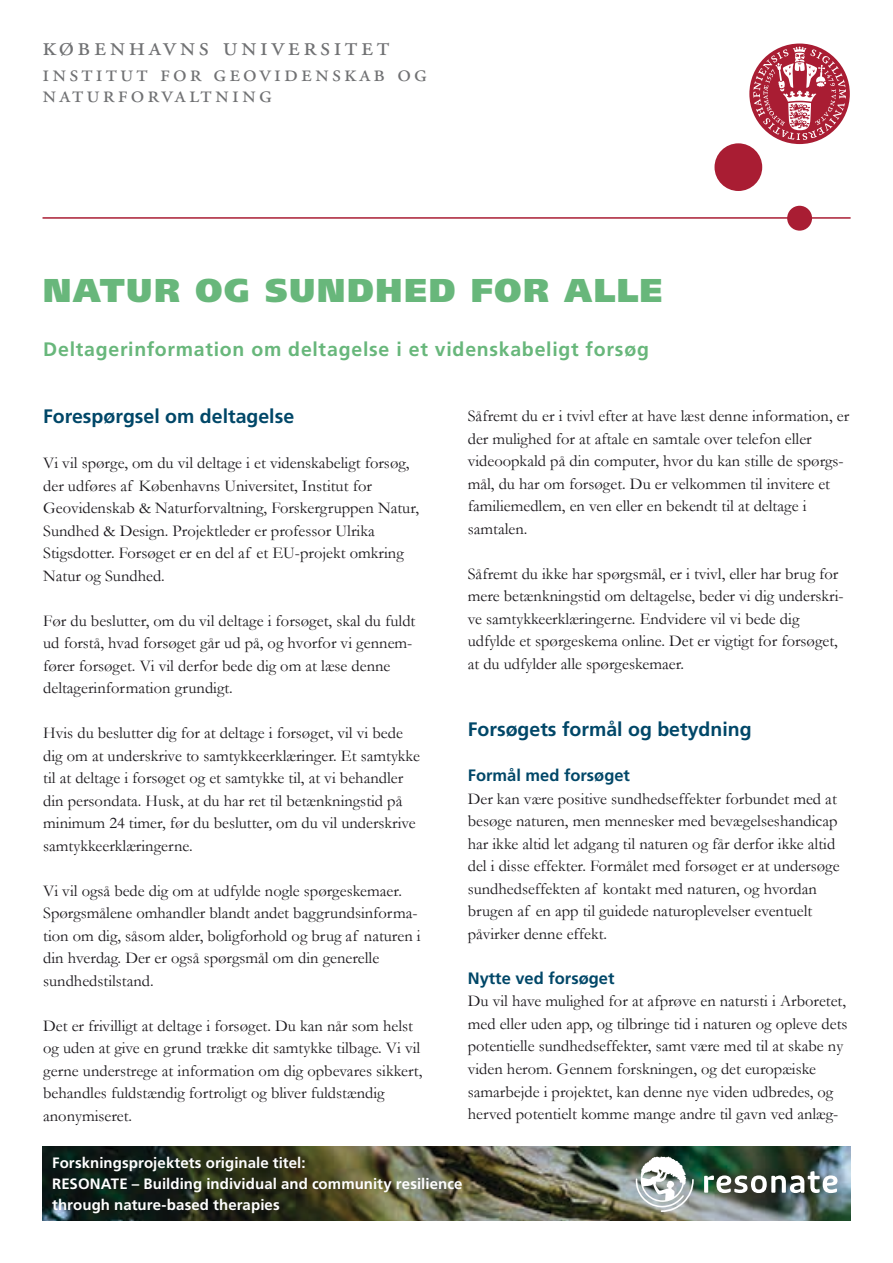
<style>
.page{position:relative;width:893px;height:1263px;background:#fff}
.page>*{position:absolute;margin:0;border:0;box-sizing:border-box;transform-origin:0 0}
.t1{font:900 33px "Frutiger LT Std";letter-spacing:.05em;color:#68b77b}
.t2{font:27px "Adobe Garamond Pro";letter-spacing:.13em;color:#707173}
.t3{font:24px/21px "Adobe Garamond Pro";letter-spacing:.13em;color:#707173}
.t4{font:700 19.5px "Frutiger LT Std";letter-spacing:.04em;color:#68b77b}
.t5{font:700 19.5px "Frutiger LT Std";color:#004768}
.t6{font:16.5px/22.5px "Garamond";color:#1a171b}
.t7{font:700 16.5px "Frutiger LT Std";color:#004768}
.t8{font:700 15px/21px "Frutiger LT Std";letter-spacing:.005em;color:#fff}
</style>
<div class="page">
<div style="left:749px;top:44px;width:101px;height:100px;background:#a91d33;border-radius:50%"></div>
<div style="left:714px;top:143px;width:48px;height:48px;background:#a91d33;border-radius:50%"></div>
<div style="left:787px;top:206px;width:25px;height:25px;background:#a91d33;border-radius:50%"></div>
<svg style="left:753px;top:47px;width:93px;height:93px"></svg>
<img style="left:43px;top:1146px;width:808px;height:74px">
<svg style="left:704px;top:1171px;width:133px;height:22px"></svg>
<svg style="left:635px;top:1156px;width:59px;height:56px"></svg>
<hr style="left:43px;top:217px;width:808px;height:2px;background:#a91d33">
<div style="left:838px;top:34px;width:25px;height:24px;background:#fff"></div>
<h2 class="t2" style="left:42px;top:30px;width:348px">københavns universitet</h2>
<h3 class="t3" style="left:42px;top:63px;width:386px">institut for geovidenskab og naturforvaltning</h3>
<h1 class="t1" style="left:43px;top:271px;width:621px">NATUR OG SUNDHED FOR ALLE</h1>
<p class="t4" style="left:43px;top:338px;width:607px">Deltagerinformation om deltagelse i et videnskabeligt forsøg</p>
<p class="t5" style="left:43px;top:405px;width:253px">Forespørgsel om deltagelse</p>
<p class="t6" style="left:43px;top:451px;width:377px">Vi vil spørge, om du vil deltage i et videnskabeligt forsøg, der udføres af Københavns Universitet, Institut for Geovidenskab &amp; Naturforvaltning, Forskergruppen Natur, Sundhed &amp; Design. Projektleder er professor Ulrika Stigsdotter. Forsøget er en del af et EU-projekt omkring Natur og Sundhed.</p>
<p class="t6" style="left:43px;top:609px;width:374px">Før du beslutter, om du vil deltage i forsøget, skal du fuldt ud forstå, hvad forsøget går ud på, og hvorfor vi gennem&shy;fører forsøget. Vi vil derfor bede dig om at læse denne deltagerinformation grundigt.</p>
<p class="t6" style="left:43px;top:721px;width:378px">Hvis du beslutter dig for at deltage i forsøget, vil vi bede dig om at underskrive to samtykkeerklæringer. Et samtykke til at deltage i forsøget og et samtykke til, at vi behandler din persondata. Husk, at du har ret til betænkningstid på minimum 24 timer, før du beslutter, om du vil underskrive samtykkeerklæringerne.</p>
<p class="t6" style="left:43px;top:879px;width:379px">Vi vil også bede dig om at udfylde nogle spørgeskemaer.<br>Spørgsmålene omhandler blandt andet baggrundsinforma&shy;tion om dig, såsom alder, boligforhold og brug af naturen i din hverdag. Der er også spørgsmål om din generelle sundhedstilstand.</p>
<p class="t6" style="left:43px;top:1014px;width:381px">Det er frivilligt at deltage i forsøget. Du kan når som helst og uden at give en grund trække dit samtykke tilbage. Vi vil gerne understrege at information om dig opbevares sikkert, behandles fuldstændig fortroligt og bliver fuldstændig anonymiseret.</p>
<p class="t8" style="left:52px;top:1152px;width:412px">Forskningsprojektets originale titel:<br>RESONATE – Building individual and community resilience through nature-based therapies</p>
<p class="t6" style="left:468px;top:404px;width:383px">Såfremt du er i tvivl efter at have læst denne information, er der mulighed for at aftale en samtale over telefon eller videoopkald på din computer, hvor du kan stille de spørgs&shy;mål, du har om forsøget. Du er velkommen til invitere et familiemedlem, en ven eller en bekendt til at deltage i samtalen.</p>
<p class="t6" style="left:468px;top:562px;width:377px">Såfremt du ikke har spørgsmål, er i tvivl, eller har brug for mere betænkningstid om deltagelse, beder vi dig underskri&shy;ve samtykkeerklæringerne. Endvidere vil vi bede dig udfylde et spørgeskema online. Det er vigtigt for forsøget, at du udfylder alle spørgeskemaer.</p>
<p class="t5" style="left:468px;top:718px;width:285px">Forsøgets formål og betydning</p>
<p class="t7" style="left:468px;top:766px;width:164px">Formål med forsøget</p>
<p class="t6" style="left:468px;top:787px;width:373px">Der kan være positive sundhedseffekter forbundet med at besøge naturen, men mennesker med bevægelseshandicap har ikke altid let adgang til naturen og får derfor ikke altid del i disse effekter. Formålet med forsøget er at undersøge sundhedseffekten af kontakt med naturen, og hvordan brugen af en app til guidede naturoplevelser eventuelt påvirker denne effekt.</p>
<p class="t7" style="left:468px;top:968px;width:148px">Nytte ved forsøget</p>
<p class="t6" style="left:468px;top:989px;width:381px">Du vil have mulighed for at afprøve en natursti i Arboretet, med eller uden app, og tilbringe tid i naturen og opleve dets potentielle sundhedseffekter, samt være med til at skabe ny viden herom. Gennem forskningen, og det europæiske samarbejde i projektet, kan denne nye viden udbredes, og herved potentielt komme mange andre til gavn ved anlæg-</p>
</div>
